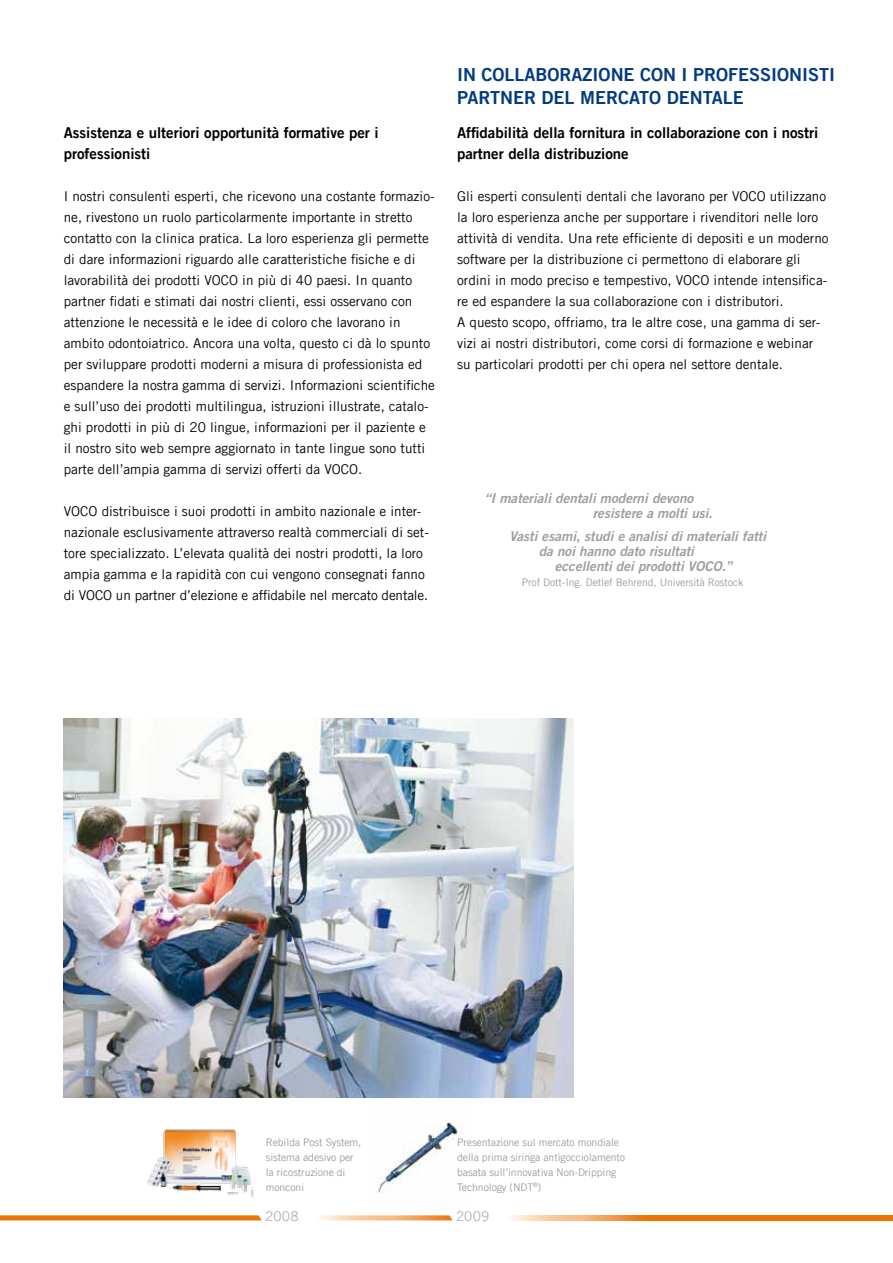
<style>
.page{position:relative;width:893px;height:1263px;background:#fff}
.page>*{position:absolute;margin:0;border:0;box-sizing:border-box;transform-origin:0 0}
.t1{font:18px/22.5px "Trade Gothic LT Com Bd 2";color:#003a80}
.t2{font:15px/21px "Trade Gothic LT Com Bd 2";color:#000}
.t3{font:13.5px/21px "Trade Gothic LT Com";color:#000}
.t4{font:13.5px/15px "Trade Gothic LT Com Bd 2 Obl";color:#9c9e9f}
.t5{font:13.5px "Trade Gothic LT Com";letter-spacing:.01em;color:#b1b3b4}
.t6{font:10.5px/15px "Trade Gothic LT Com";letter-spacing:-.01em;color:#9c9e9f}
</style>
<div class="page">
<img style="left:147px;top:1129px;width:107px;height:68px">
<img style="left:64px;top:719px;width:510px;height:378px">
<img style="left:377px;top:1122px;width:85px;height:71px">
<svg style="left:0;top:1215px;width:262px;height:5px"></svg>
<svg style="left:320px;top:1215px;width:133px;height:5px"></svg>
<svg style="left:510px;top:1215px;width:383px;height:5px;background:#ef8b2f"></svg>
<p class="t2" style="left:64px;top:122px;width:316px">Assistenza e ulteriori opportunità formative per i professionisti</p>
<p class="t3" style="left:64px;top:186px;width:373px">I nostri consulenti esperti, che ricevono una costante formazio&shy;ne, rivestono un ruolo particolarmente importante in stretto contatto con la clinica pratica. La loro esperienza gli permette di dare informazioni riguardo alle caratteristiche fisiche e di lavorabilità dei prodotti VOCO in più di 40 paesi. In quanto partner fidati e stimati dai nostri clienti, essi osservano con attenzione le necessità e le idee di coloro che lavorano in ambito odontoiatrico. Ancora una volta, questo ci dà lo spunto per sviluppare prodotti moderni a misura di professionista ed espandere la nostra gamma di servizi. Informazioni scientifiche e sull’uso dei prodotti multilingua, istruzioni illustrate, catalo&shy;ghi prodotti in più di 20 lingue, informazioni per il paziente e il nostro sito web sempre aggiornato in tante lingue sono tutti parte dell’ampia gamma di servizi offerti da VOCO.</p>
<p class="t3" style="left:64px;top:501px;width:367px">VOCO distribuisce i suoi prodotti in ambito nazionale e inter&shy;nazionale esclusivamente attraverso realtà commerciali di set&shy;tore specializzato. L’elevata qualità dei nostri prodotti, la loro ampia gamma e la rapidità con cui vengono consegnati fanno di VOCO un partner d’elezione e affidabile nel mercato dentale.</p>
<h1 class="t1" style="left:457px;top:63px;width:379px">IN COLLABORAZIONE CON I PROFESSIONISTI<br>PARTNER DEL MERCATO DENTALE</h1>
<p class="t2" style="left:457px;top:122px;width:363px">Affidabilità della fornitura in collaborazione con i nostri partner della distribuzione</p>
<p class="t3" style="left:457px;top:186px;width:373px">Gli esperti consulenti dentali che lavorano per VOCO utilizzano la loro esperienza anche per supportare i rivenditori nelle loro attività di vendita. Una rete efficiente di depositi e un moderno software per la distribuzione ci permettono di elaborare gli ordini in modo preciso e tempestivo, VOCO intende intensifica&shy;re ed espandere la sua collaborazione con i distributori.<br>A questo scopo, offriamo, tra le altre cose, una gamma di ser&shy;vizi ai nostri distributori, come corsi di formazione e webinar su particolari prodotti per chi opera nel settore dentale.</p>
<p class="t4" style="left:593px;top:491px;width:121px;text-indent:-108px">“I materiali dentali moderni devono resistere a molti usi.</p>
<p class="t4" style="left:509px;top:528px;width:258px">Vasti esami, studi e analisi di materiali fatti</p>
<p class="t4" style="left:539px;top:543px;width:157px">da noi hanno dato risultati</p>
<p class="t4" style="left:555px;top:558px;width:178px">eccellenti dei prodotti VOCO.”</p>
<p class="t6" style="left:522px;top:574px;width:223px">Prof Dott-Ing. Detlef Behrend, Università Rostock</p>
<p class="t6" style="left:266px;top:1134px;width:97px">Rebilda Post System, sistema adesivo per la ricostruzione di monconi</p>
<p class="t6" style="left:457px;top:1134px;width:170px">Presentazione sul mercato mondiale della prima siringa antigocciolamento basata sull’innovativa Non-Dripping Technology (NDT<sup>®</sup>)</p>
<p class="t5" style="left:265px;top:1207px;width:35px">2008</p>
<p class="t5" style="left:456px;top:1207px;width:35px">2009</p>
</div>
